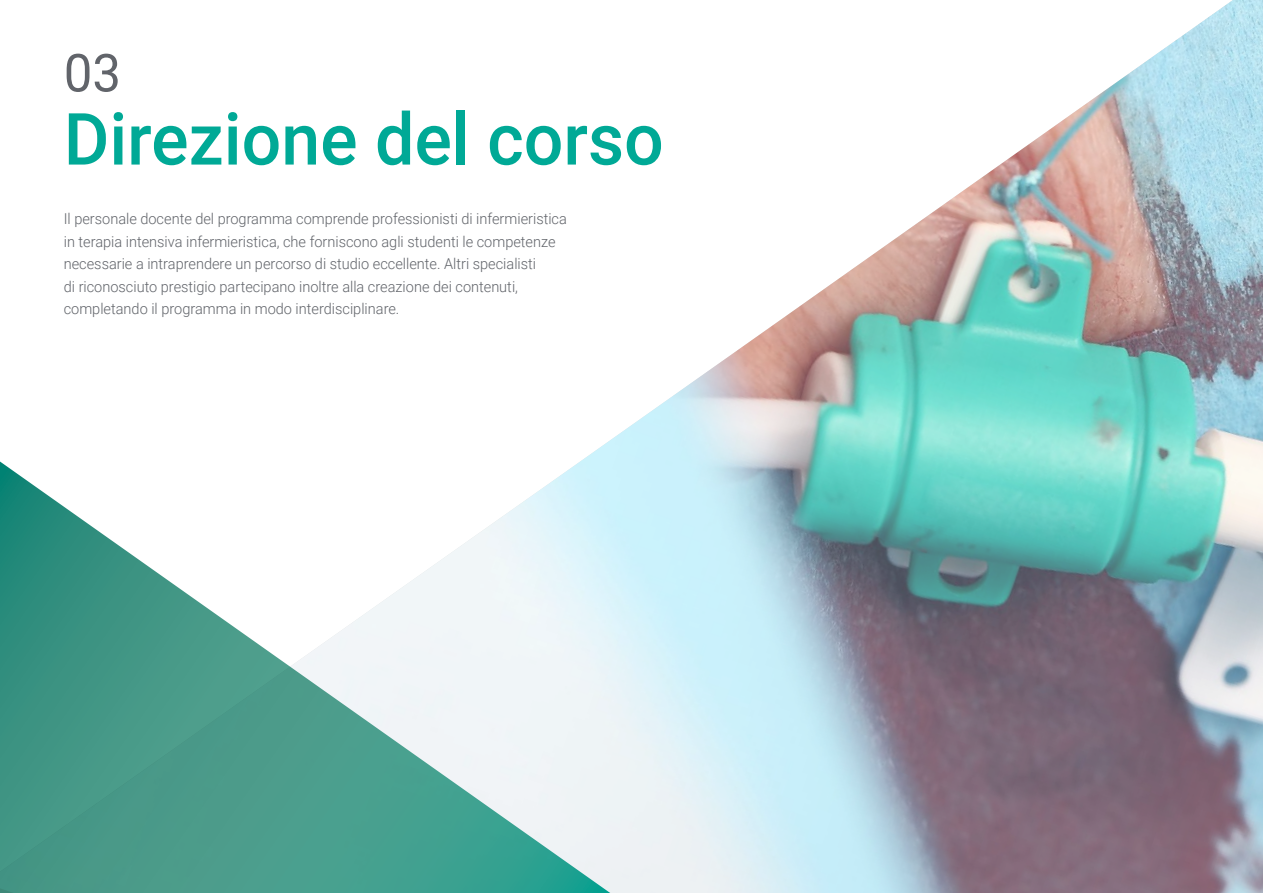
<style>
.page{position:relative;width:1263px;height:893px;background:#fff}
.page>*{position:absolute;margin:0;border:0;box-sizing:border-box;transform-origin:0 0}
.t1{font:500 72px "Roboto";color:#00a996}
.t2{font:52.5px "Roboto";color:#61646a}
.t3{font:300 15px/22.5px "Roboto";color:#61646a}
</style>
<div class="page">
<img style="left:602px;top:0;width:661px;height:893px">
<svg style="left:0;top:446px;width:640px;height:447px"></svg>
<h2 class="t2" style="left:64px;top:36px;width:59px">03</h2>
<h1 class="t1" style="left:64px;top:89px;width:601px">Direzione del corso</h1>
<p class="t3" style="left:64px;top:207px;width:505px">Il personale docente del programma comprende professionisti di infermieristica in terapia intensiva infermieristica, che forniscono agli studenti le competenze necessarie a intraprendere un percorso di studio eccellente. Altri specialisti<br>di riconosciuto prestigio partecipano inoltre alla creazione dei contenuti, completando il programma in modo interdisciplinare.</p>
</div>
